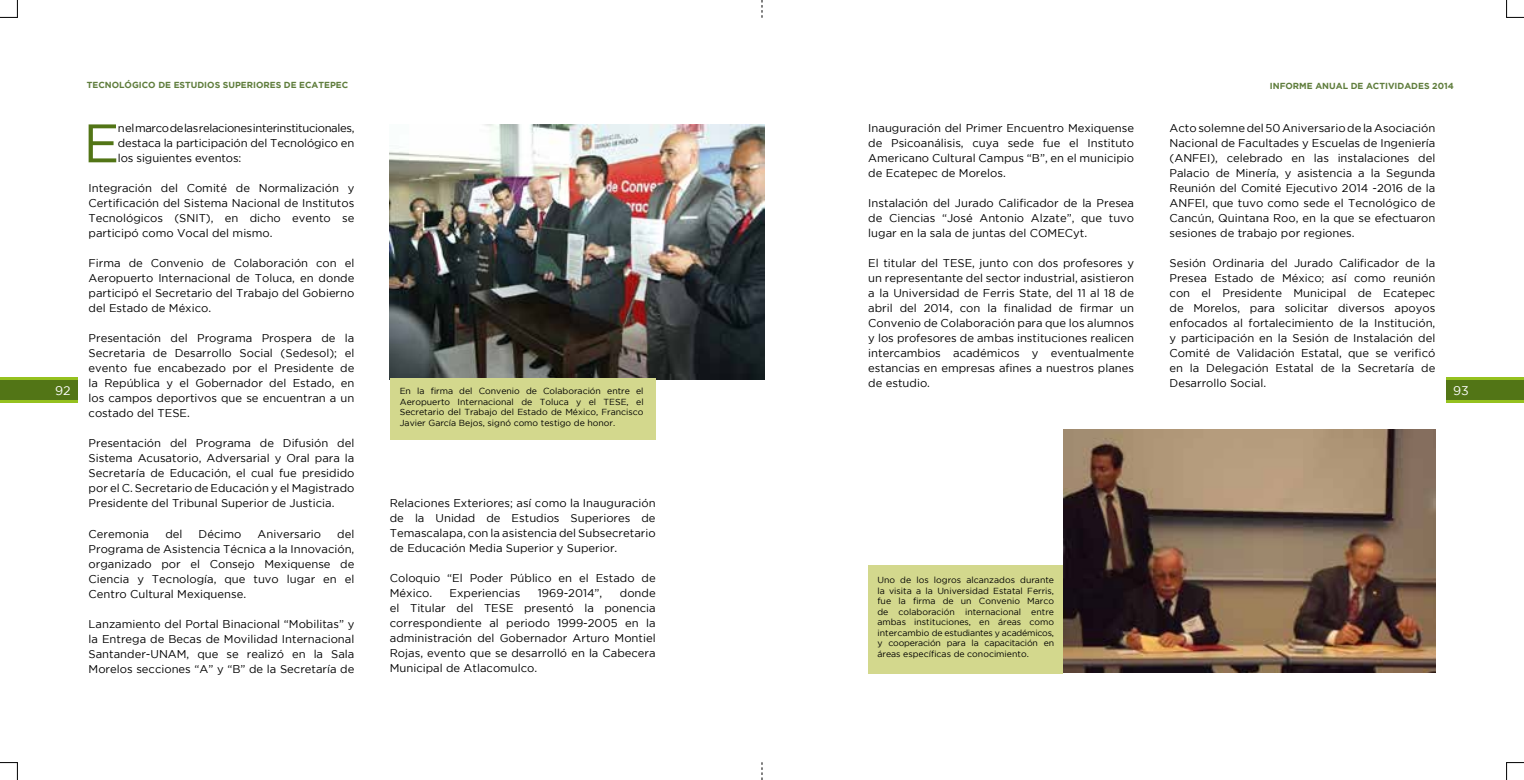
<style>
.page{position:relative;width:1524px;height:780px;background:#fff}
.page>*{position:absolute;margin:0;border:0;box-sizing:border-box;transform-origin:0 0}
.t1{font:54.12px "Gotham";color:#527516}
.t2{font:12.5px "Gotham";color:#fff}
.t3{font:11.25px/15px "Gotham";color:#000;text-align:justify}
.t4{font:8.75px/10.5px "Gotham";color:#000;text-align:justify}
.t5{font:700 8.75px "Gotham";color:#5f7d3c}
</style>
<div class="page">
<div style="left:0;top:377px;width:78px;height:25px;background:#95c11f"></div>
<div style="left:1446px;top:377px;width:78px;height:25px;background:#95c11f"></div>
<div style="left:0;top:380px;width:78px;height:20px;background:#527516"></div>
<div style="left:1446px;top:380px;width:78px;height:20px;background:#527516"></div>
<svg style="left:1506px;top:0;width:18px;height:18px"></svg>
<svg style="left:1506px;top:762px;width:18px;height:18px"></svg>
<svg style="left:0;top:0;width:18px;height:18px"></svg>
<svg style="left:0;top:762px;width:18px;height:18px"></svg>
<svg style="left:761px;top:0;width:1px;height:18px"></svg>
<svg style="left:761px;top:762px;width:1px;height:18px"></svg>
<img style="left:390px;top:124px;width:374px;height:256px">
<div style="left:390px;top:378px;width:266px;height:61px;background:#d3d88d"></div>
<div style="left:868px;top:565px;width:195px;height:108px;background:#d3d88d"></div>
<img style="left:1063px;top:429px;width:372px;height:243px">
<p class="t5" style="left:87px;top:80px;width:263px">TECNOLÓGICO DE ESTUDIOS SUPERIORES DE ECATEPEC</p>
<p class="t5" style="left:1270px;top:80px;width:185px">INFORME ANUAL DE ACTIVIDADES 2014</p>
<p class="t3" style="left:1169px;top:120px;width:267px">Acto solemne del 50 Aniversario de la Asociación Nacional de Facultades y Escuelas de Ingeniería (ANFEI), celebrado en las instalaciones del Palacio de Minería, y asistencia a la Segunda Reunión del Comité Ejecutivo 2014 -2016 de la ANFEI, que tuvo como sede el Tecnológico de Cancún, Quintana Roo, en la que se efectuaron sesiones de trabajo por regiones.</p>
<p class="t3" style="left:1169px;top:255px;width:267px">Sesión Ordinaria del Jurado Calificador de la Presea Estado de México; así como reunión con el Presidente Municipal de Ecatepec de Morelos, para solicitar diversos apoyos enfocados al fortalecimiento de la Institución, y participación en la Sesión de Instalación del Comité de Validación Estatal, que se verificó en la Delegación Estatal de la Secretaría de Desarrollo Social.</p>
<p class="t3" style="left:868px;top:121px;width:267px">Inauguración del Primer Encuentro Mexiquense de Psicoanálisis, cuya sede fue el Instituto Americano Cultural Campus “B”, en el municipio de Ecatepec de Morelos.</p>
<p class="t3" style="left:868px;top:196px;width:267px">Instalación del Jurado Calificador de la Presea de Ciencias “José Antonio Alzate”, que tuvo lugar en la sala de juntas del COMECyt.</p>
<p class="t3" style="left:868px;top:255px;width:267px">El titular del TESE, junto con dos profesores y un representante del sector industrial, asistieron a la Universidad de Ferris State, del 11 al 18 de abril del 2014, con la finalidad de firmar un Convenio de Colaboración para que los alumnos y los profesores de ambas instituciones realicen intercambios académicos y eventualmente estancias en empresas afines a nuestros planes de estudio.</p>
<h1 class="t1" style="left:83px;top:113px;width:38px">E</h1>
<p class="t3" style="left:118px;top:121px;width:238px">n el marco de las relaciones interinstitucionales, destaca la participación del Tecnológico en los siguientes eventos:</p>
<p class="t3" style="left:89px;top:181px;width:267px">Integración del Comité de Normalización y Certificación del Sistema Nacional de Institutos Tecnológicos (SNIT), en dicho evento se participó como Vocal del mismo.</p>
<p class="t3" style="left:89px;top:256px;width:267px">Firma de Convenio de Colaboración con el Aeropuerto Internacional de Toluca, en donde participó el Secretario del Trabajo del Gobierno del Estado de México.</p>
<p class="t3" style="left:89px;top:331px;width:267px">Presentación del Programa Prospera de la Secretaria de Desarrollo Social (Sedesol); el evento fue encabezado por el Presidente de la República y el Gobernador del Estado, en los campos deportivos que se encuentran a un costado del TESE.</p>
<p class="t3" style="left:89px;top:436px;width:267px">Presentación del Programa de Difusión del Sistema Acusatorio, Adversarial y Oral para la Secretaría de Educación, el cual fue presidido por el C. Secretario de Educación y el Magistrado Presidente del Tribunal Superior de Justicia.</p>
<p class="t3" style="left:89px;top:526px;width:62px">Ceremonia</p>
<p class="t3" style="left:165px;top:526px;width:19px">del</p>
<p class="t3" style="left:199px;top:526px;width:44px">Décimo</p>
<p class="t3" style="left:258px;top:526px;width:65px">Aniversario</p>
<p class="t2" style="left:55px;top:383px;width:17px">92</p>
<p class="t2" style="left:1453px;top:383px;width:17px">93</p>
<p class="t4" style="left:400px;top:385px;width:245px">En la firma del Convenio de Colaboración entre el Aeropuerto Internacional de Toluca y el TESE, el Secretario del Trabajo del Estado de México, Francisco Javier García Bejos, signó como testigo de honor.</p>
<p class="t3" style="left:390px;top:495px;width:267px">Relaciones Exteriores; así como la Inauguración de la Unidad de Estudios Superiores de Temascalapa, con la asistencia del Subsecretario de Educación Media Superior y Superior.</p>
<p class="t3" style="left:390px;top:570px;width:267px">Coloquio “El Poder Público en el Estado de<br>México.</p>
<p class="t3" style="left:89px;top:526px;width:267px;text-indent:249px">del Programa de Asistencia Técnica a la Innovación, organizado por el Consejo Mexiquense de Ciencia y Tecnología, que tuvo lugar en el Centro Cultural Mexiquense.</p>
<p class="t3" style="left:89px;top:616px;width:267px">Lanzamiento del Portal Binacional “Mobilitas” y la Entrega de Becas de Movilidad Internacional Santander-UNAM, que se realizó en la Sala Morelos secciones “A” y “B” de la Secretaría de</p>
<p class="t4" style="left:877px;top:574px;width:178px">Uno de los logros alcanzados durante la visita a la Universidad Estatal Ferris, fue la firma de un Convenio Marco de colaboración internacional entre ambas instituciones, en áreas como intercambio de estudiantes y académicos, y cooperación para la capacitación en áreas específicas de conocimiento.</p>
<p class="t3" style="left:390px;top:585px;width:267px;text-indent:230px">donde el Titular del TESE presentó la ponencia correspondiente al periodo 1999-2005 en la administración del Gobernador Arturo Montiel Rojas, evento que se desarrolló en la Cabecera Municipal de Atlacomulco.</p>
<p class="t3" style="left:450px;top:585px;width:72px">Experiencias</p>
<p class="t3" style="left:538px;top:585px;width:66px">1969-2014”,</p>
</div>
